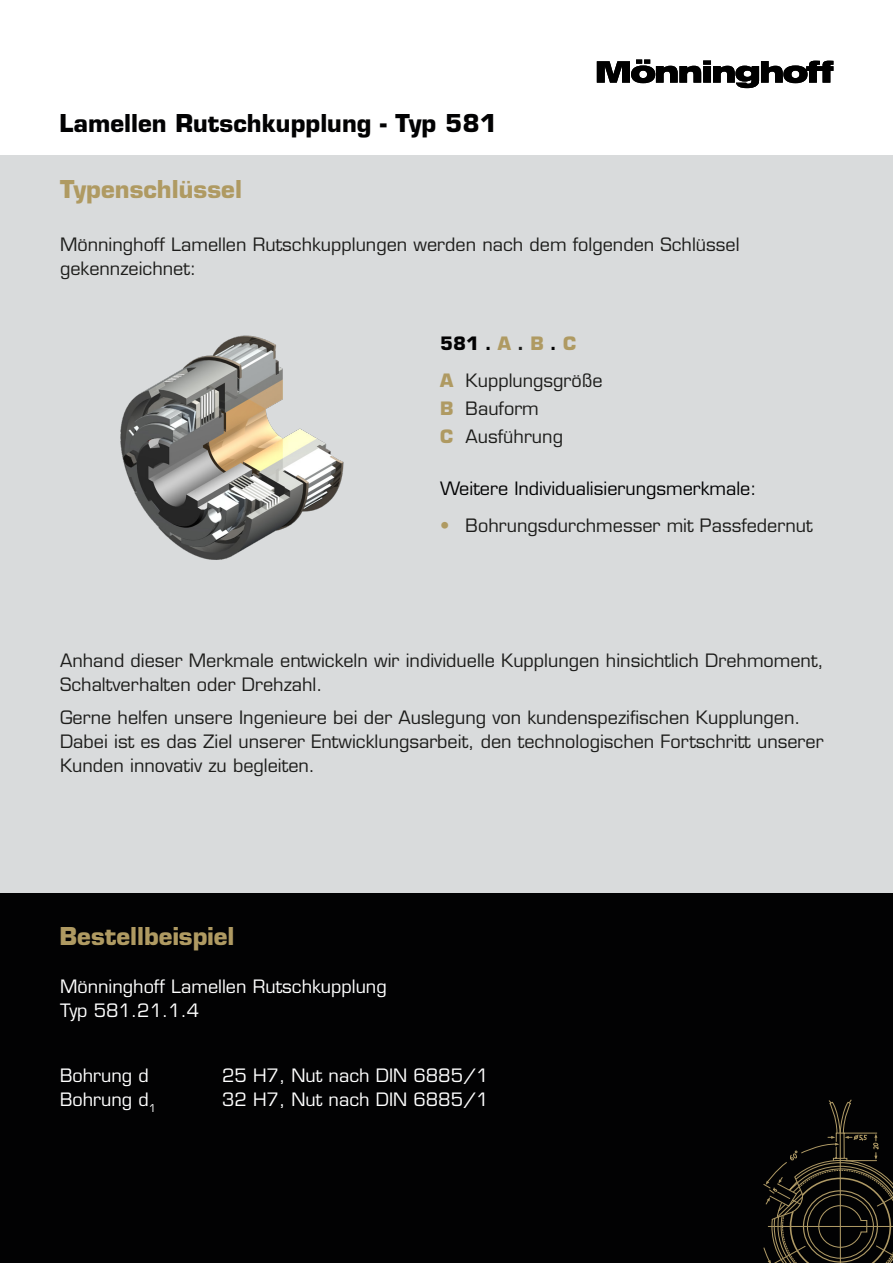
<style>
.page{position:relative;width:893px;height:1263px;background:#fff}
.page>*{position:absolute;margin:0;border:0;box-sizing:border-box;transform-origin:0 0}
.Überschrift_H2{font:700 24px "Eurostile LT Std";color:#af9a62}
.t1{font:700 24px "Eurostile LT Std";color:#020203}
.Fließtext{font:18px/24px "Eurostile LT Std";color:#1d1d1b}
.Fließtext_weiß{font:18px/24px "Eurostile LT Std";color:#fff}
.t2{font:18px "Eurostile LT Std";color:#020203}
.t3{font:700 18px "Eurostile LT Std";color:#020203}
.s1{color:#af9a62}
.s2{color:#1d1d1b}
.s3{font-weight:700;color:#af9a62}
</style>
<div class="page">
<div style="left:0;top:156px;width:893px;height:737px;background:#d9dbdc"></div>
<div style="left:0;top:893px;width:893px;height:370px;background:#020203"></div>
<svg style="left:763px;top:1099px;width:130px;height:164px"></svg>
<svg style="left:597px;top:60px;width:236px;height:28px"></svg>
<img style="left:120px;top:335px;width:224px;height:225px">
<p class="t1" style="left:60px;top:108px;width:439px">Lamellen Rutschkupplung - Typ 581</p>
<p class="Überschrift_H2" style="left:60px;top:174px;width:183px">Typenschlüssel</p>
<p class="Fließtext" style="left:60px;top:233px;width:681px">Mönninghoff Lamellen Rutschkupplungen werden nach dem folgenden Schlüssel gekennzeichnet:</p>
<p class="t3" style="left:440px;top:332px;width:138px">581 . <span class="s1">A</span> <span class="s2">.</span> <span class="s1">B</span> . <span class="s1">C</span></p>
<p class="Fließtext" style="left:440px;top:368px;width:164px"><span class="s3">A</span> Kupplungsgröße</p>
<p class="Fließtext" style="left:440px;top:396px;width:100px"><span class="s3">B</span> Bauform</p>
<p class="Fließtext" style="left:440px;top:425px;width:124px"><span class="s3">C</span> Ausführung</p>
<p class="t2" style="left:440px;top:478px;width:318px">Weitere Individualisierungsmerkmale:</p>
<p class="Fließtext" style="left:440px;top:514px;width:374px"><span class="s1">•</span> Bohrungsdurchmesser mit Passfedernut</p>
<p class="Fließtext" style="left:60px;top:649px;width:765px">Anhand dieser Merkmale entwickeln wir individuelle Kupplungen hinsichtlich Drehmoment,<br>Schaltverhalten oder Drehzahl.</p>
<p class="Fließtext" style="left:60px;top:705px;width:765px">Gerne helfen unsere Ingenieure bei der Auslegung von kundenspezifischen Kupplungen.<br>Dabei ist es das Ziel unserer Entwicklungsarbeit, den technologischen Fortschritt unserer<br>Kunden innovativ zu begleiten.</p>
<p class="Überschrift_H2" style="left:60px;top:921px;width:176px">Bestellbeispiel</p>
<p class="Fließtext_weiß" style="left:60px;top:974px;width:328px">Mönninghoff Lamellen Rutschkupplung<br>Typ 581.21.1.4</p>
<p class="Fließtext_weiß" style="left:60px;top:1063px;width:90px">Bohrung d</p>
<p class="Fließtext_weiß" style="left:222px;top:1063px;width:268px">25 H7, Nut nach DIN 6885/1</p>
<p class="Fließtext_weiß" style="left:60px;top:1087px;width:97px">Bohrung d<sub>1</sub></p>
<p class="Fließtext_weiß" style="left:222px;top:1087px;width:268px">32 H7, Nut nach DIN 6885/1</p>
</div>
